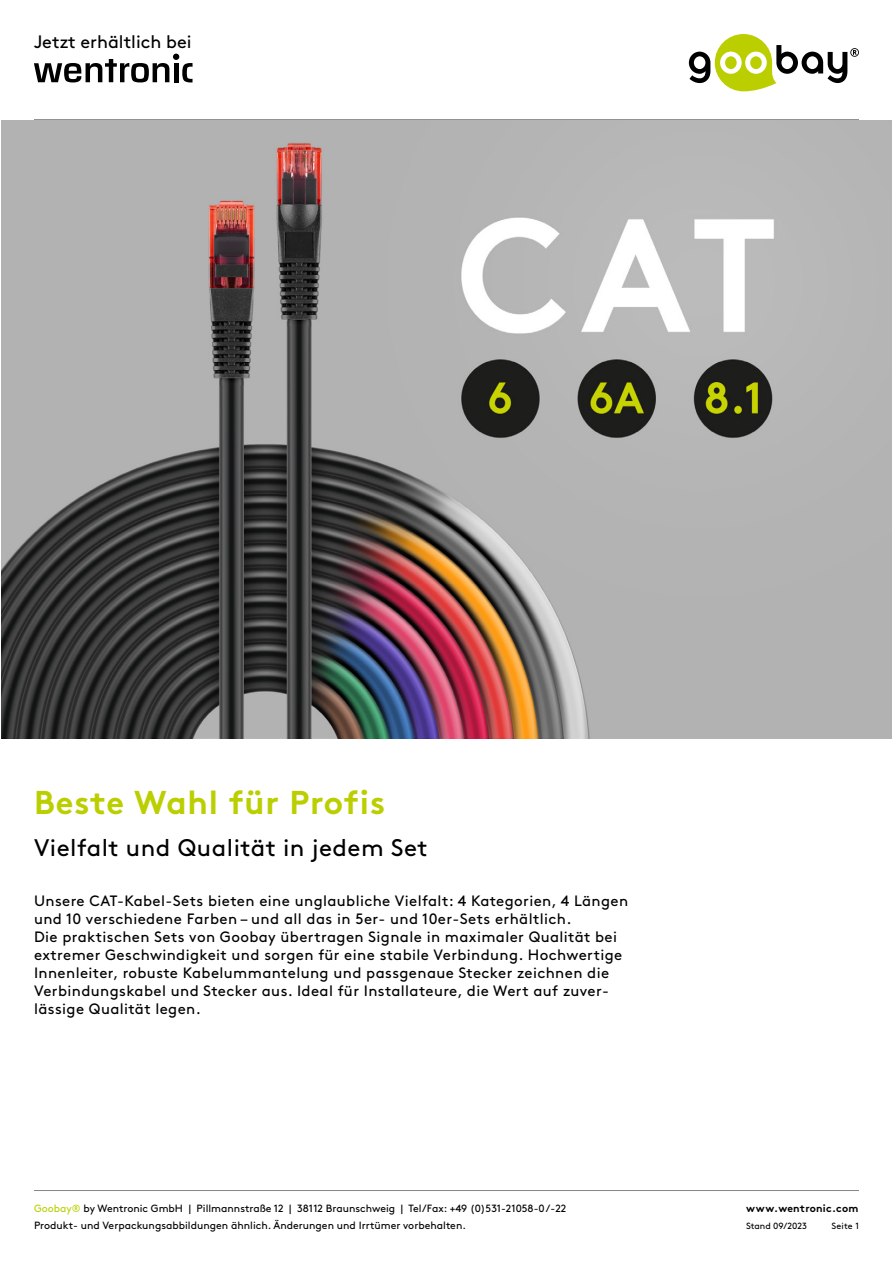
<style>
.page{position:relative;width:893px;height:1263px;background:#fff}
.page>*{position:absolute;margin:0;border:0;box-sizing:border-box;transform-origin:0 0}
.t1{font:700 33px "Brown";letter-spacing:.025em;color:#bbcf00}
.t2{font:24px "Brown";letter-spacing:.02em;color:#000}
.t3{font:18px "Brown";color:#000}
.t4{font:15px/18px "Brown";letter-spacing:.025em;color:#000}
.t5{font:10.5px/16.8px "Brown";color:#000}
.t6{font:700 10.5px "Brown";letter-spacing:.025em;color:#000}
.t7{font:9px "Brown";color:#000}
.s1{color:#bbcf00}
</style>
<div class="page">
<svg style="left:34px;top:54px;width:159px;height:28px"></svg>
<hr style="left:34px;top:1190px;width:825px;height:1px;background:#868786">
<svg style="left:689px;top:34px;width:170px;height:57px"></svg>
<img style="left:1px;top:120px;width:891px;height:619px">
<p class="t3" style="left:34px;top:28px;width:159px">Jetzt erhältlich bei</p>
<h1 class="t1" style="left:34px;top:776px;width:353px">Beste Wahl für Profis</h1>
<h2 class="t2" style="left:34px;top:829px;width:395px">Vielfalt und Qualität in jedem Set</h2>
<p class="t4" style="left:34px;top:891px;width:596px">Unsere CAT-Kabel-Sets bieten eine unglaubliche Vielfalt: 4 Kategorien, 4 Längen und 10 verschiedene Farben – und all das in 5er- und 10er-Sets erhältlich.<br>Die praktischen Sets von Goobay übertragen Signale in maximaler Qualität bei extremer Geschwindigkeit und sorgen für eine stabile Verbindung. Hochwertige Innenleiter, robuste Kabelummantelung und passgenaue Stecker zeichnen die Verbindungskabel und Stecker aus. Ideal für Installateure, die Wert auf zuver&shy;lässige Qualität legen.</p>
<p class="t5" style="left:34px;top:1199px;width:534px"><span class="s1">Goobay®</span> by Wentronic GmbH | Pillmannstraße 12 | 38112 Braunschweig | Tel/Fax: +49 (0)531-21058-0 /-22<br>Produkt- und Verpackungsabbildungen ähnlich. Änderungen und Irrtümer vorbehalten.</p>
<p class="t6" style="left:746px;top:1199px;width:114px">www.wentronic.com</p>
<p class="t7" style="left:746px;top:1219px;width:62px">Stand 09/2023</p>
<p class="t7" style="left:831px;top:1219px;width:29px">Seite 1</p>
</div>
